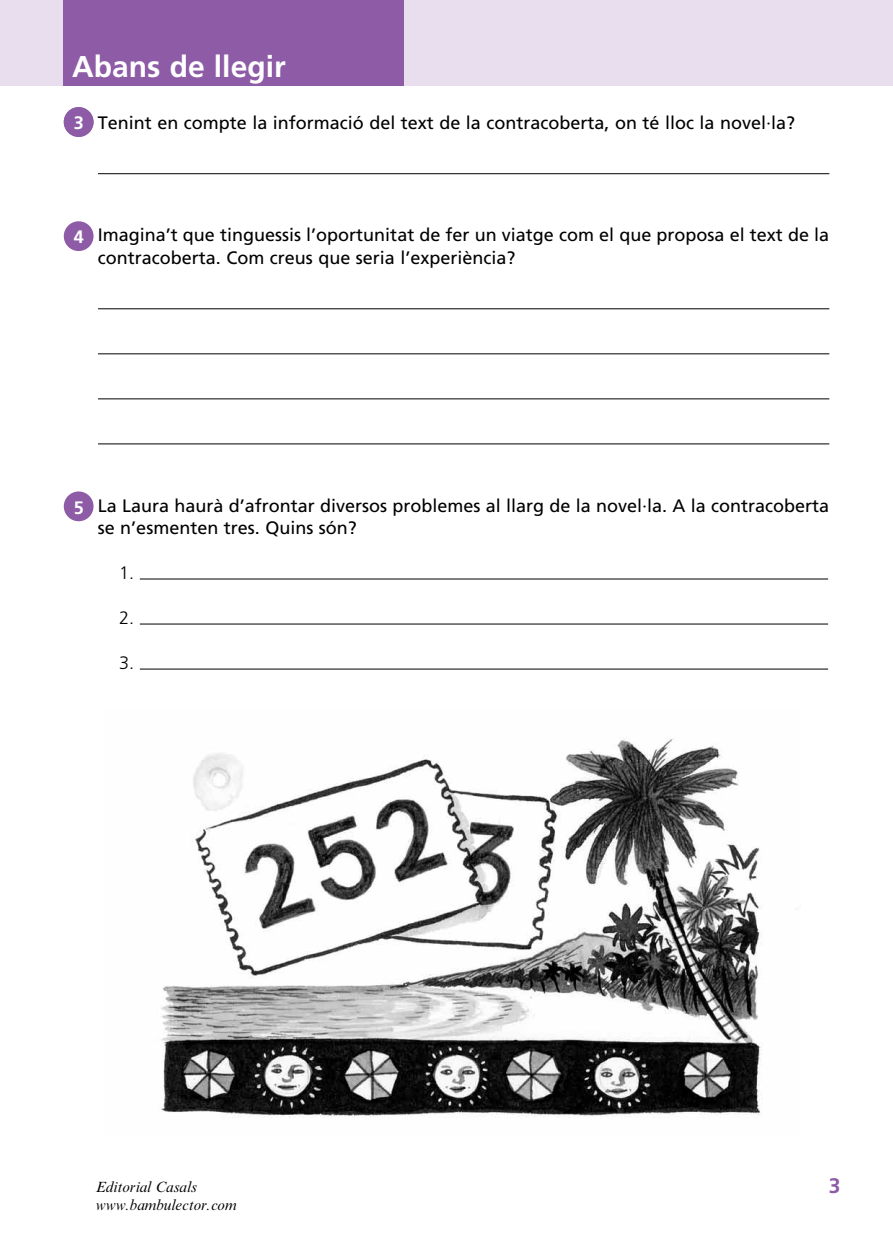
<style>
.page{position:relative;width:893px;height:1234px;background:#fff}
.page>*{position:absolute;margin:0;border:0;box-sizing:border-box;transform-origin:0 0}
.t1{font:700 30px "Frutiger";color:#fff}
.t2{font:700 21px "Frutiger";color:#8e5ba6}
.t3{font:18px/22.5px "Frutiger LT Std";color:#000}
.t4{font:300 18px "Frutiger LT Std";color:#000}
.t5{font:700 18px "Frutiger";color:#fff}
.t6{font:italic 15px "Times New Roman MT Std";color:#000}
</style>
<div class="page">
<div style="left:0;top:0;width:893px;height:85px;background:#e8deed"></div>
<hr style="left:98px;top:173px;width:731px;height:1px;background:#000">
<hr style="left:98px;top:308px;width:731px;height:1px;background:#000">
<hr style="left:98px;top:353px;width:731px;height:1px;background:#000">
<hr style="left:98px;top:398px;width:731px;height:1px;background:#000">
<hr style="left:98px;top:443px;width:731px;height:1px;background:#000">
<hr style="left:140px;top:578px;width:688px;height:1px;background:#000">
<hr style="left:140px;top:623px;width:688px;height:1px;background:#000">
<hr style="left:140px;top:668px;width:688px;height:1px;background:#000">
<div style="left:64px;top:0;width:340px;height:85px;background:#8e5ba6"></div>
<div style="left:64px;top:107px;width:30px;height:30px;background:#8e5ba6;border-radius:50%"></div>
<div style="left:64px;top:221px;width:30px;height:30px;background:#8e5ba6;border-radius:50%"></div>
<div style="left:64px;top:491px;width:30px;height:30px;background:#8e5ba6;border-radius:50%"></div>
<img style="left:161px;top:737px;width:637px;height:381px">
<h1 class="t1" style="left:72px;top:48px;width:215px">Abans de llegir</h1>
<p class="t5" style="left:74px;top:112px;width:12px">3</p>
<p class="t3" style="left:98px;top:111px;width:699px">Tenint en compte la informació del text de la contracoberta, on té lloc la novel·la?</p>
<p class="t5" style="left:74px;top:226px;width:12px">4</p>
<p class="t3" style="left:98px;top:224px;width:733px">Imagina’t que tinguessis l’oportunitat de fer un viatge com el que proposa el text de la contracoberta. Com creus que seria l’experiència?</p>
<p class="t5" style="left:74px;top:496px;width:12px">5</p>
<p class="t3" style="left:98px;top:494px;width:733px">La Laura haurà d’afrontar diversos problemes al llarg de la novel·la. A la contracoberta se n’esmenten tres. Quins són?</p>
<p class="t4" style="left:119px;top:562px;width:17px">1.</p>
<p class="t4" style="left:119px;top:607px;width:17px">2.</p>
<p class="t4" style="left:119px;top:652px;width:17px">3.</p>
<p class="t6" style="left:96px;top:1177px;width:102px">Editorial Casals</p>
<p class="t2" style="left:829px;top:1173px;width:13px">3</p>
<p class="t6" style="left:96px;top:1195px;width:142px">www.bambulector.com</p>
</div>
